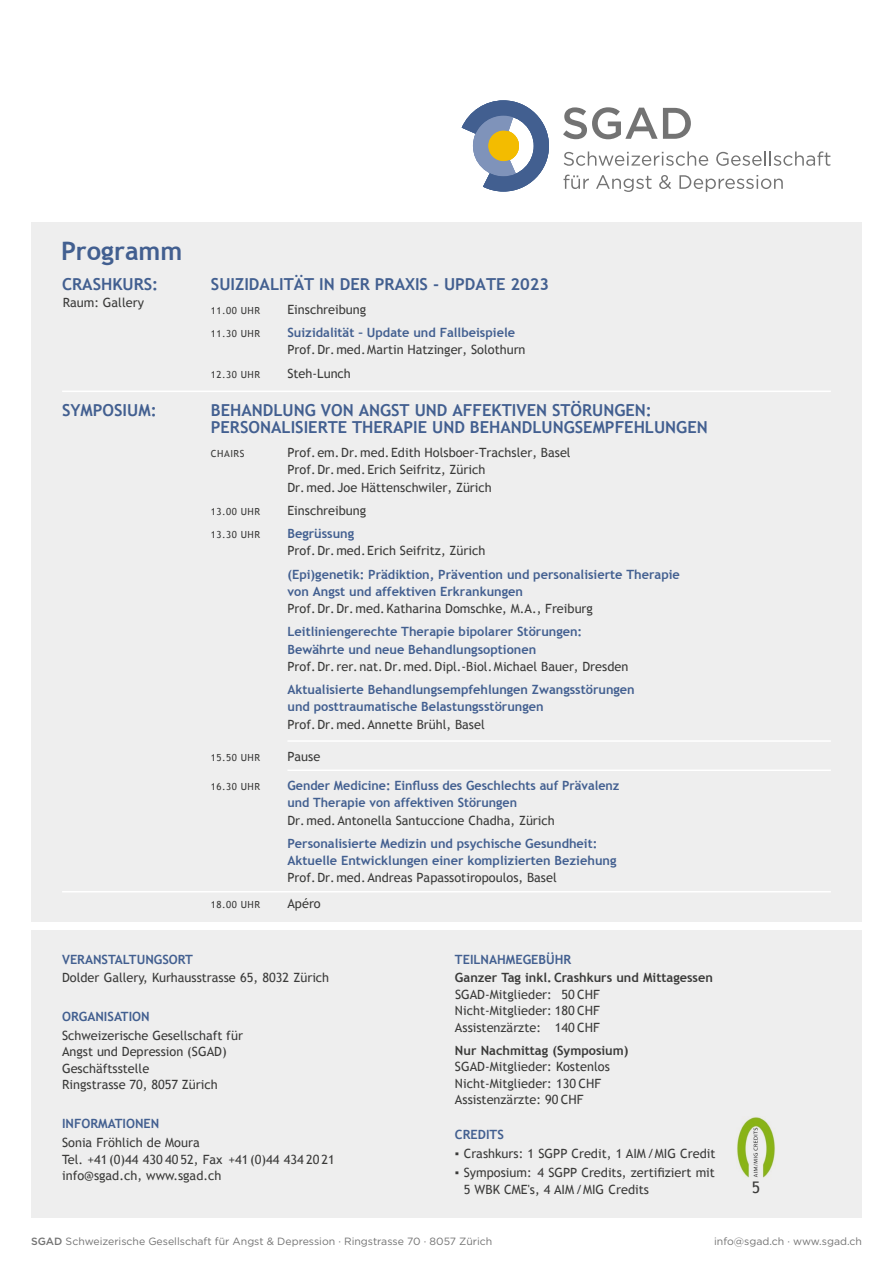
<style>
.page{position:relative;width:893px;height:1263px;background:#fff}
.page>*{position:absolute;margin:0;border:0;box-sizing:border-box;transform-origin:0 0}
.t1{font:700 25.5px "Trebuchet MS";color:#425f90}
.t2{font:700 16.5px/17.2px "Trebuchet MS";color:#425f90}
.t3{font:15.9px "Trebuchet MS";color:#3a3a39}
.t4{font:12.75px/16.5px "Trebuchet MS";color:#3a3a39}
.t5{font:700 12.75px/17.2px "Trebuchet MS";color:#425f90}
.t6{font:700 12.75px "Trebuchet MS";color:#3a3a39}
.t7{font:10.5px "Gotham";color:#737373}
.t8{font:9.75px "Trebuchet MS";letter-spacing:.05em;color:#3a3a39}
.s1{font-weight:500}
</style>
<div class="page">
<div style="left:31px;top:222px;width:831px;height:700px;background:#eee"></div>
<svg style="left:564px;top:151px;width:144px;height:15px"></svg>
<svg style="left:716px;top:151px;width:114px;height:15px"></svg>
<svg style="left:563px;top:175px;width:26px;height:14px"></svg>
<svg style="left:596px;top:175px;width:56px;height:17px"></svg>
<svg style="left:659px;top:175px;width:12px;height:14px"></svg>
<svg style="left:679px;top:175px;width:104px;height:17px"></svg>
<svg style="left:563px;top:107px;width:128px;height:32px"></svg>
<svg style="left:462px;top:100px;width:87px;height:91px"></svg>
<div style="left:31px;top:930px;width:831px;height:287px;background:#eee"></div>
<hr style="left:62px;top:391px;width:769px;height:1px;background:#fff">
<hr style="left:287px;top:740px;width:544px;height:2px;background:#fff">
<hr style="left:287px;top:769px;width:544px;height:2px;background:#fff">
<hr style="left:62px;top:891px;width:769px;height:1px;background:#fff">
<img style="left:737px;top:1117px;width:38px;height:61px">
<h1 class="t1" style="left:61px;top:235px;width:123px">Programm</h1>
<p class="t2" style="left:62px;top:275px;width:98px">CRASHKURS:</p>
<p class="t2" style="left:211px;top:275px;width:340px">SUIZIDALITÄT IN DER PRAXIS - UPDATE 2023</p>
<p class="t4" style="left:63px;top:295px;width:83px">Raum: Gallery</p>
<p class="t8" style="left:211px;top:305px;width:51px">11.00 UHR</p>
<p class="t4" style="left:287px;top:301px;width:80px">Einschreibung</p>
<p class="t8" style="left:211px;top:328px;width:51px">11.30 UHR</p>
<p class="t5" style="left:287px;top:324px;width:229px">Suizidalität – Update und Fallbeispiele</p>
<p class="t4" style="left:287px;top:342px;width:240px">Prof.Dr.med.Martin Hatzinger, Solothurn</p>
<p class="t8" style="left:211px;top:368px;width:51px">12.30 UHR</p>
<p class="t4" style="left:287px;top:365px;width:65px">Steh-Lunch</p>
<p class="t2" style="left:62px;top:401px;width:96px">SYMPOSIUM:</p>
<p class="t2" style="left:211px;top:401px;width:498px">BEHANDLUNG VON ANGST UND AFFEKTIVEN STÖRUNGEN:<br>PERSONALISIERTE THERAPIE UND BEHANDLUNGSEMPFEHLUNGEN</p>
<p class="t8" style="left:211px;top:448px;width:35px">CHAIRS</p>
<p class="t4" style="left:287px;top:444px;width:285px;line-height:17.2px">Prof.em.Dr.med.Edith Holsboer-Trachsler, Basel<br>Prof.Dr.med.Erich Seifritz, Zürich<br>Dr.med. Joe Hättenschwiler, Zürich</p>
<p class="t8" style="left:211px;top:506px;width:51px">13.00 UHR</p>
<p class="t4" style="left:287px;top:502px;width:80px">Einschreibung</p>
<p class="t8" style="left:211px;top:529px;width:51px">13.30 UHR</p>
<p class="t5" style="left:287px;top:525px;width:68px">Begrüssung</p>
<p class="t4" style="left:287px;top:543px;width:199px">Prof.Dr.med.Erich Seifritz, Zürich</p>
<p class="t5" style="left:287px;top:565px;width:394px">(Epi)genetik: Prädiktion, Prävention und personalisierte Therapie von Angst und affektiven Erkrankungen</p>
<p class="t4" style="left:287px;top:600px;width:307px">Prof.Dr.Dr.med.Katharina Domschke, M.A., Freiburg</p>
<p class="t5" style="left:287px;top:623px;width:296px">Leitliniengerechte Therapie bipolarer Störungen:<br>Bewährte und neue Behandlungsoptionen</p>
<p class="t4" style="left:287px;top:658px;width:342px">Prof.Dr.rer.nat.Dr.med.Dipl.-Biol.Michael Bauer, Dresden</p>
<p class="t5" style="left:287px;top:681px;width:349px">Aktualisierte Behandlungsempfehlungen Zwangsstörungen und posttraumatische Belastungsstörungen</p>
<p class="t4" style="left:287px;top:716px;width:199px">Prof.Dr.med.Annette Brühl, Basel</p>
<p class="t8" style="left:211px;top:751px;width:51px">15.50 UHR</p>
<p class="t4" style="left:287px;top:748px;width:34px">Pause</p>
<p class="t8" style="left:211px;top:781px;width:51px">16.30 UHR</p>
<p class="t5" style="left:287px;top:777px;width:334px">Gender Medicine: Einfluss des Geschlechts auf Prävalenz und Therapie von affektiven Störungen</p>
<p class="t4" style="left:287px;top:812px;width:269px">Dr.med.Antonella Santuccione Chadha, Zürich</p>
<p class="t5" style="left:287px;top:834px;width:330px">Personalisierte Medizin und psychische Gesundheit:<br>Aktuelle Entwicklungen einer komplizierten Beziehung</p>
<p class="t4" style="left:287px;top:870px;width:271px">Prof.Dr.med.Andreas Papassotiropoulos, Basel</p>
<p class="t8" style="left:211px;top:899px;width:51px">18.00 UHR</p>
<p class="t4" style="left:287px;top:896px;width:35px">Apéro</p>
<p class="t5" style="left:62px;top:950px;width:132px">VERANSTALTUNGSORT</p>
<p class="t4" style="left:62px;top:970px;width:269px">Dolder Gallery, Kurhausstrasse 65, 8032 Zürich</p>
<p class="t5" style="left:62px;top:1008px;width:89px">ORGANISATION</p>
<p class="t4" style="left:62px;top:1027px;width:182px">Schweizerische Gesellschaft für<br>Angst und Depression (SGAD)<br>Geschäftsstelle<br>Ringstrasse 70, 8057 Zürich</p>
<p class="t5" style="left:62px;top:1115px;width:99px">INFORMATIONEN</p>
<p class="t4" style="left:62px;top:1134px;width:274px">Sonia Fröhlich de Moura<br>Tel. +41(0)44 430 40 52, Fax +41(0)44 434 20 21 info@sgad.ch, www.sgad.ch</p>
<p class="t5" style="left:455px;top:950px;width:118px">TEILNAHMEGEBÜHR</p>
<p class="t6" style="left:455px;top:970px;width:259px">Ganzer Tag inkl. Crashkurs und Mittagessen</p>
<p class="t4" style="left:455px;top:986px;width:146px;text-align:justify">SGAD-Mitglieder: 50 CHF Nicht-Mitglieder: 180 CHF Assistenzärzte: 140 CHF</p>
<p class="t6" style="left:455px;top:1042px;width:175px">Nur Nachmittag (Symposium)</p>
<p class="t4" style="left:455px;top:1059px;width:156px">SGAD-Mitglieder: Kostenlos<br>Nicht-Mitglieder: 130 CHF<br>Assistenzärzte: 90 CHF</p>
<p class="t5" style="left:455px;top:1126px;width:50px">CREDITS</p>
<p class="t4" style="left:455px;top:1145px;width:262px">▪ Crashkurs: 1 SGPP Credit, 1 AIM/MIG Credit</p>
<p class="t4" style="left:464px;top:1164px;width:253px;text-indent:-9px">▪ Symposium: 4 SGPP Credits, zertifiziert mit<br>5 WBK CME's, 4 AIM/MIG Credits</p>
<p class="t3" style="left:752px;top:1178px;width:10px">5</p>
<p class="t7" style="left:31px;top:1234px;width:463px"><span class="s1">SGAD</span> Schweizerische Gesellschaft für Angst &amp; Depression · Ringstrasse 70 · 8057 Zürich</p>
<p class="t7" style="left:714px;top:1234px;width:149px">info@sgad.ch · www.sgad.ch</p>
</div>
